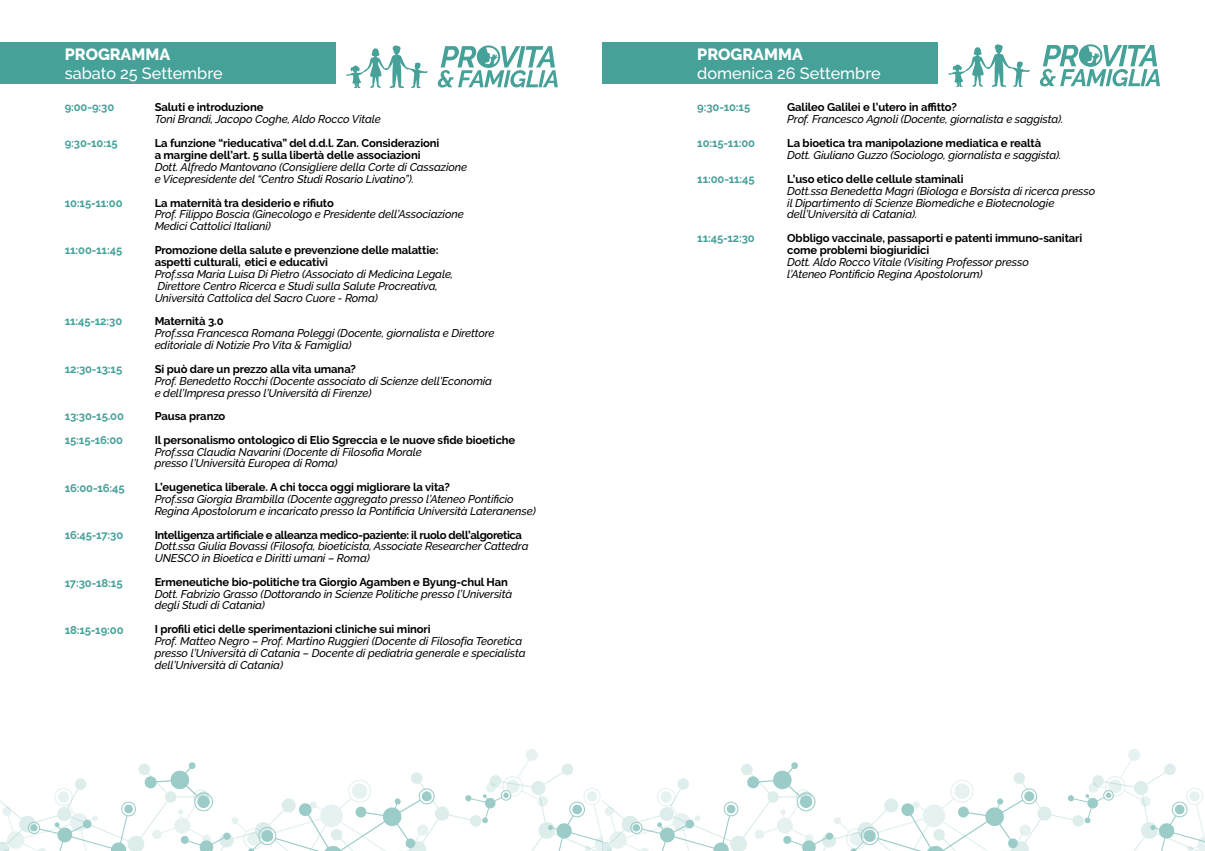
<style>
.page{position:relative;width:1205px;height:851px;background:#fff}
.page>*{position:absolute;margin:0;border:0;box-sizing:border-box;transform-origin:0 0}
.t1{font:500 16.25px "Raleway";color:#fff}
.t2{font:800 16.25px "Raleway";color:#fff}
.t3{font:italic 500 11.25px/11.9px "Raleway";letter-spacing:-.01em;color:#000}
.t4{font:700 11.25px/11.9px "Raleway";letter-spacing:-.01em;color:#000}
.t5{font:700 11.25px/23.8px "Raleway";letter-spacing:-.01em;color:#46a199}
.t6{font:700 11.25px "Raleway";letter-spacing:-.03em;color:#000}
</style>
<div class="page">
<div style="left:0;top:42px;width:336px;height:42px;background:#46a199"></div>
<svg style="left:346px;top:45px;width:82px;height:43px"></svg>
<svg style="left:438px;top:46px;width:120px;height:41px"></svg>
<div style="left:477px;top:45px;width:23px;height:23px;border:2px solid #46a199;border-radius:50%"></div>
<div style="left:602px;top:42px;width:336px;height:42px;background:#46a199"></div>
<svg style="left:948px;top:44px;width:82px;height:43px"></svg>
<svg style="left:1040px;top:45px;width:120px;height:41px"></svg>
<div style="left:1079px;top:44px;width:23px;height:23px;border:2px solid #46a199;border-radius:50%"></div>
<svg style="left:0;top:749px;width:1205px;height:101px"></svg>
<h1 class="t2" style="left:65px;top:45px;width:107px">PROGRAMMA</h1>
<h1 class="t1" style="left:65px;top:64px;width:160px">sabato 25 Settembre</h1>
<p class="t5" style="left:65px;top:96px;width:51px">9:00-9:30</p>
<p class="t5" style="left:65px;top:131px;width:55px">9:30-10:15</p>
<p class="t5" style="left:65px;top:191px;width:59px">10:15-11:00</p>
<p class="t5" style="left:65px;top:238px;width:59px">11:00-11:45</p>
<p class="t5" style="left:65px;top:309px;width:59px">11:45-12:30</p>
<p class="t5" style="left:65px;top:357px;width:59px">12:30-13:15</p>
<p class="t5" style="left:65px;top:404px;width:61px">13:30-15.00<br>15:15-16:00</p>
<p class="t5" style="left:65px;top:476px;width:62px">16:00-16:45</p>
<p class="t5" style="left:65px;top:523px;width:60px">16:45-17:30</p>
<p class="t5" style="left:65px;top:571px;width:59px">17:30-18:15</p>
<p class="t5" style="left:65px;top:618px;width:60px">18:15-19:00</p>
<p class="t4" style="left:155px;top:102px;width:110px">Saluti e introduzione</p>
<p class="t3" style="left:155px;top:113px;width:228px">Toni Brandi, Jacopo Coghe, Aldo Rocco Vitale</p>
<p class="t4" style="left:155px;top:137px;width:286px">La funzione “rieducativa” del d.d.l. Zan. Considerazioni a margine dell’art. 5 sulla libertà delle associazioni</p>
<p class="t3" style="left:155px;top:161px;width:314px">Dott. Alfredo Mantovano (Consigliere della Corte di Cassazione e Vicepresidente del “Centro Studi Rosario Livatino”).</p>
<p class="t4" style="left:155px;top:197px;width:181px">La maternità tra desiderio e rifiuto</p>
<p class="t3" style="left:155px;top:208px;width:311px">Prof. Filippo Boscia (Ginecologo e Presidente dell’Associazione<br>Medici Cattolici Italiani)</p>
<p class="t4" style="left:155px;top:244px;width:285px">Promozione della salute e prevenzione delle malattie: aspetti culturali, etici e educativi</p>
<p class="t3" style="left:155px;top:268px;width:300px">Prof.ssa Maria Luisa Di Pietro (Associato di Medicina Legale,<br>Direttore Centro Ricerca e Studi sulla Salute Procreativa,<br>Università Cattolica del Sacro Cuore - Roma)</p>
<p class="t4" style="left:155px;top:315px;width:70px">Maternità 3.0</p>
<p class="t3" style="left:155px;top:327px;width:341px">Prof.ssa Francesca Romana Poleggi (Docente, giornalista e Direttore editoriale di Notizie Pro Vita &amp; Famiglia)</p>
<p class="t4" style="left:155px;top:363px;width:203px">Si può dare un prezzo alla vita umana?</p>
<p class="t3" style="left:155px;top:375px;width:339px">Prof. Benedetto Rocchi (Docente associato di Scienze dell’Economia e dell’Impresa presso l’Università di Firenze)</p>
<p class="t4" style="left:155px;top:404px;width:362px;line-height:23.8px">Pausa pranzo<br>Il personalismo ontologico di Elio Sgreccia e le nuove sfide bioetiche</p>
<p class="t3" style="left:155px;top:446px;width:269px;line-height:11.5px">Prof.ssa Claudia Navarini (Docente di Filosofia Morale presso l’Università Europea di Roma)</p>
<p class="t4" style="left:155px;top:481px;width:297px">L’eugenetica liberale. A chi tocca oggi migliorare la vita?</p>
<p class="t3" style="left:155px;top:493px;width:383px">Prof.ssa Giorgia Brambilla (Docente aggregato presso l’Ateneo Pontificio<br>Regina Apostolorum e incaricato presso la Pontificia Università Lateranense)</p>
<p class="t6" style="left:155px;top:528px;width:369px">Intelligenza artificiale e alleanza medico-paziente: il ruolo dell’algoretica</p>
<p class="t3" style="left:155px;top:540px;width:375px">Dott.ssa Giulia Bovassi (Filosofa, bioeticista, Associate Researcher Cattedra<br>UNESCO in Bioetica e Diritti umani – Roma)</p>
<p class="t4" style="left:155px;top:576px;width:355px">Ermeneutiche bio-politiche tra Giorgio Agamben e Byung-chul Han</p>
<p class="t3" style="left:155px;top:587px;width:359px;line-height:11.5px">Dott. Fabrizio Grasso (Dottorando in Scienze Politiche presso l’Università degli Studi di Catania)</p>
<p class="t4" style="left:155px;top:623px;width:277px">I profili etici delle sperimentazioni cliniche sui minori</p>
<p class="t3" style="left:155px;top:634px;width:372px">Prof. Matteo Negro – Prof. Martino Ruggieri (Docente di Filosofia Teoretica presso l’Università di Catania – Docente di pediatria generale e specialista dell’Università di Catania)</p>
<h1 class="t2" style="left:697px;top:45px;width:107px">PROGRAMMA</h1>
<h1 class="t1" style="left:697px;top:64px;width:185px">domenica 26 Settembre</h1>
<p class="t5" style="left:697px;top:96px;width:55px">9:30-10:15</p>
<p class="t4" style="left:787px;top:102px;width:171px">Galileo Galilei e l’utero in affitto?</p>
<p class="t3" style="left:787px;top:113px;width:278px">Prof. Francesco Agnoli (Docente, giornalista e saggista).</p>
<p class="t5" style="left:697px;top:131px;width:59px">10:15-11:00</p>
<p class="t4" style="left:787px;top:137px;width:255px">La bioetica tra manipolazione mediatica e realtà</p>
<p class="t3" style="left:787px;top:149px;width:276px">Dott. Giuliano Guzzo (Sociologo, giornalista e saggista).</p>
<p class="t5" style="left:697px;top:167px;width:59px">11:00-11:45</p>
<p class="t4" style="left:787px;top:173px;width:178px">L’uso etico delle cellule staminali</p>
<p class="t3" style="left:787px;top:185px;width:309px">Dott.ssa Benedetta Magrì (Biologa e Borsista di ricerca presso il Dipartimento di Scienze Biomediche e Biotecnologie dell’Università di Catania).</p>
<p class="t5" style="left:697px;top:226px;width:59px">11:45-12:30</p>
<p class="t4" style="left:787px;top:232px;width:297px">Obbligo vaccinale, passaporti e patenti immuno-sanitari come problemi biogiuridici</p>
<p class="t3" style="left:787px;top:256px;width:243px">Dott. Aldo Rocco Vitale (Visiting Professor presso l’Ateneo Pontificio Regina Apostolorum)</p>
</div>
